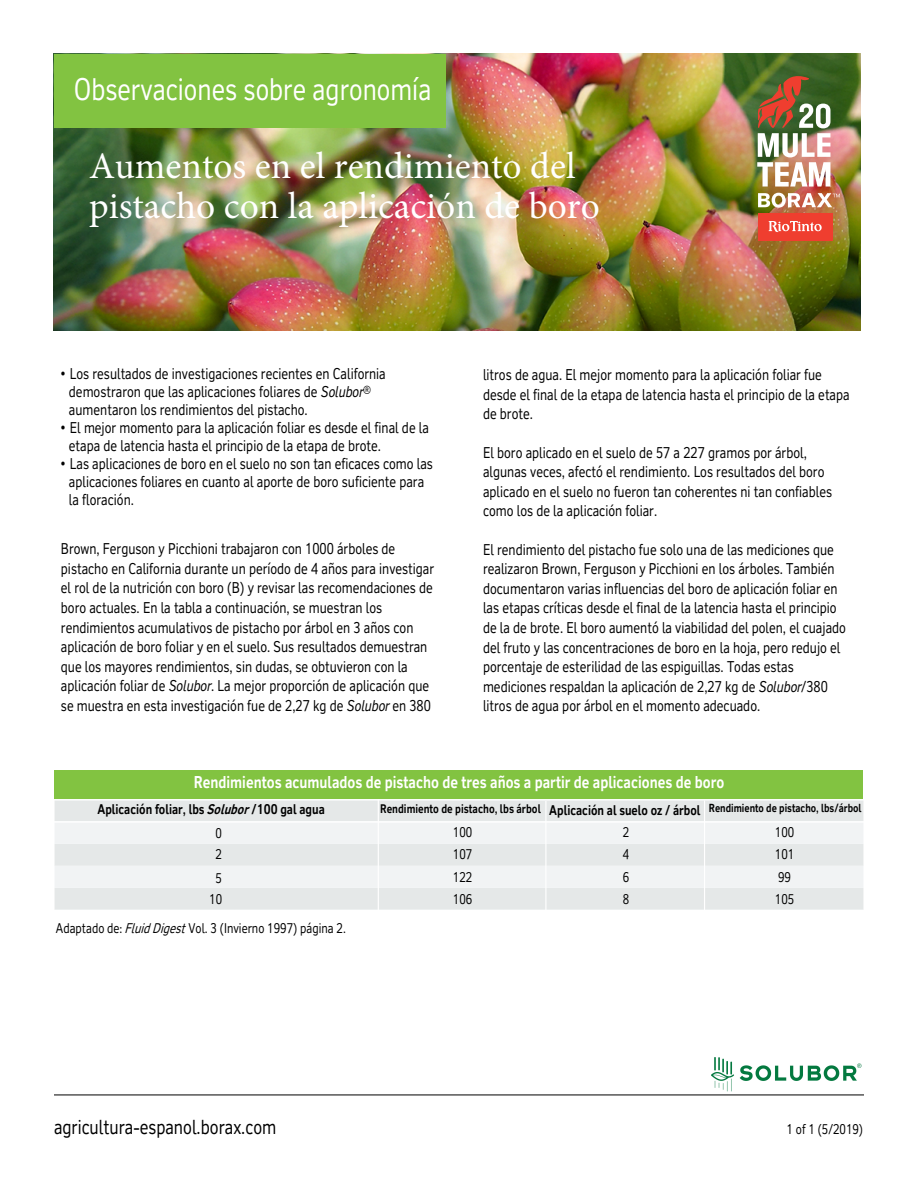
<style>
.page{position:relative;width:918px;height:1188px;background:#fff}
.page>*{position:absolute;margin:0;border:0;box-sizing:border-box;transform-origin:0 0}
.t1{font:37.5px/40.5px "Minion Pro";color:#fff}
.t2{font:30px "RT Vickerman";color:#fff;scale:.85 1}
.t3{font:19.5px "RT Vickerman";color:#000;scale:.85 1}
.t4{font:700 16.5px "RT Vickerman";color:#fff;scale:.85 1}
.t5{font:15px/19.6px "RT Vickerman";color:#000;scale:.85 1}
.t6{font:13.5px/20.7px "RT Vickerman";color:#000;scale:.85 1}
.t7{font:700 13.5px "RT Vickerman";color:#000;scale:.85 1}
.t8{font:700 12px "RT Vickerman";color:#000;scale:.85 1}
.t9{font:700 11.25px "RT Vickerman";color:#000;scale:.85 1}
.s1{font-style:italic}
.s2{font-size:13.5px}
</style>
<div class="page">
<hr style="left:54px;top:1095px;width:810px;height:1px;background:#000">
<img style="left:54px;top:54px;width:807px;height:277px">
<div style="left:54px;top:54px;width:391px;height:73px;background:#82c341"></div>
<div style="left:758px;top:213px;width:75px;height:27px;background:#ef3e2f"></div>
<svg style="left:769px;top:221px;width:53px;height:11px"></svg>
<div style="left:55px;top:770px;width:808px;height:30px;background:#82c341"></div>
<div style="left:55px;top:802px;width:808px;height:18px;background:#e5e8e8"></div>
<div style="left:55px;top:824px;width:808px;height:86px;background:#edf0f0"></div>
<svg style="left:54px;top:820px;width:810px;height:4px"></svg>
<hr style="left:377px;top:799px;width:2px;height:111px;background:#fff">
<hr style="left:545px;top:801px;width:2px;height:110px;background:#fff">
<hr style="left:704px;top:800px;width:2px;height:112px;background:#fff">
<svg style="left:54px;top:798px;width:810px;height:4px"></svg>
<img style="left:757px;top:72px;width:73px;height:115px">
<svg style="left:758px;top:193px;width:82px;height:15px"></svg>
<img style="left:712px;top:1058px;width:150px;height:33px">
<h2 class="t2" style="left:74px;top:71px;width:422px">Observaciones sobre agronomía</h2>
<h1 class="t1" style="left:89px;top:146px;width:512px">Aumentos en el rendimiento del pistacho con la aplicación de boro</h1>
<p class="t5" style="left:69px;top:365px;width:374px;line-height:18px;text-indent:-8px">• Los resultados de investigaciones recientes en California demostraron que las aplicaciones foliares de <span class="s1">Solubor</span><sup>® </sup>aumentaron los rendimientos del pistacho.</p>
<p class="t5" style="left:69px;top:419px;width:425px;line-height:18px;text-indent:-8px">• El mejor momento para la aplicación foliar es desde el final de la etapa de latencia hasta el principio de la etapa de brote.</p>
<p class="t5" style="left:69px;top:455px;width:430px;line-height:18px;text-indent:-8px">• Las aplicaciones de boro en el suelo no son tan eficaces como las aplicaciones foliares en cuanto al aporte de boro suficiente para la floración.</p>
<p class="t5" style="left:61px;top:539px;width:441px">Brown, Ferguson y Picchioni trabajaron con 1000 árboles de pistacho en California durante un período de 4 años para investigar el rol de la nutrición con boro (B) y revisar las recomendaciones de boro actuales. En la tabla a continuación, se muestran los rendimientos acumulativos de pistacho por árbol en 3 años con aplicación de boro foliar y en el suelo. Sus resultados demuestran que los mayores rendimientos, sin dudas, se obtuvieron con la aplicación foliar de <span class="s1">Solubor</span>. La mejor proporción de aplicación que se muestra en esta investigación fue de 2,27 kg de <span class="s1">Solubor</span> en 380</p>
<p class="t5" style="left:483px;top:365px;width:433px">litros de agua. El mejor momento para la aplicación foliar fue desde el final de la etapa de latencia hasta el principio de la etapa de brote.</p>
<p class="t5" style="left:483px;top:442px;width:412px">El boro aplicado en el suelo de 57 a 227 gramos por árbol, algunas veces, afectó el rendimiento. Los resultados del boro aplicado en el suelo no fueron tan coherentes ni tan confiables como los de la aplicación foliar.</p>
<p class="t5" style="left:483px;top:539px;width:429px">El rendimiento del pistacho fue solo una de las mediciones que realizaron Brown, Ferguson y Picchioni en los árboles. También documentaron varias influencias del boro de aplicación foliar en las etapas críticas desde el final de la latencia hasta el principio de la de brote. El boro aumentó la viabilidad del polen, el cuajado del fruto y las concentraciones de boro en la hoja, pero redujo el porcentaje de esterilidad de las espiguillas. Todas estas mediciones respaldan la aplicación de 2,27 kg de <span class="s1">Solubor</span>/380 litros de agua por árbol en el momento adecuado.</p>
<p class="t4" style="left:194px;top:772px;width:626px">Rendimientos acumulados de pistacho de tres años a partir de aplicaciones de boro</p>
<p class="t7" style="left:97px;top:800px;width:269px">Aplicación foliar, lbs <span class="s1">Solubor</span>/100 gal agua</p>
<p class="t8" style="left:380px;top:801px;width:191px">Rendimiento de pistacho, lbs árbol</p>
<p class="t6" style="left:453px;top:822px;width:24px">100</p>
<p class="t6" style="left:623px;top:822px;width:9px">2</p>
<p class="t6" style="left:775px;top:822px;width:24px">100</p>
<p class="t6" style="left:453px;top:843px;width:24px">107</p>
<p class="t6" style="left:623px;top:843px;width:9px">4</p>
<p class="t6" style="left:775px;top:843px;width:24px">101</p>
<p class="t6" style="left:453px;top:867px;width:24px">122</p>
<p class="t6" style="left:623px;top:867px;width:9px">6</p>
<p class="t6" style="left:778px;top:867px;width:17px">99</p>
<p class="t6" style="left:453px;top:888px;width:24px">106</p>
<p class="t6" style="left:623px;top:888px;width:9px">8</p>
<p class="t6" style="left:775px;top:888px;width:24px">105</p>
<p class="t9" style="left:549px;top:801px;width:369px"><span class="s2">Aplicación al suelo oz / árbol</span> Rendimiento de pistacho, lbs/árbol</p>
<p class="t6" style="left:215px;top:822px;width:9px">0<br>2</p>
<p class="t6" style="left:209px;top:867px;width:17px;line-height:21.5px;text-align:center">5<br>10</p>
<p class="t6" style="left:56px;top:918px;width:343px">Adaptado de: <span class="s1">FluidDigest</span>Vol. 3 (Invierno 1997) página 2.</p>
<h3 class="t3" style="left:54px;top:1115px;width:263px">agricultura-espanol.borax.com</h3>
<p class="t6" style="left:787px;top:1119px;width:91px">1 of 1 (5/2019)</p>
</div>
